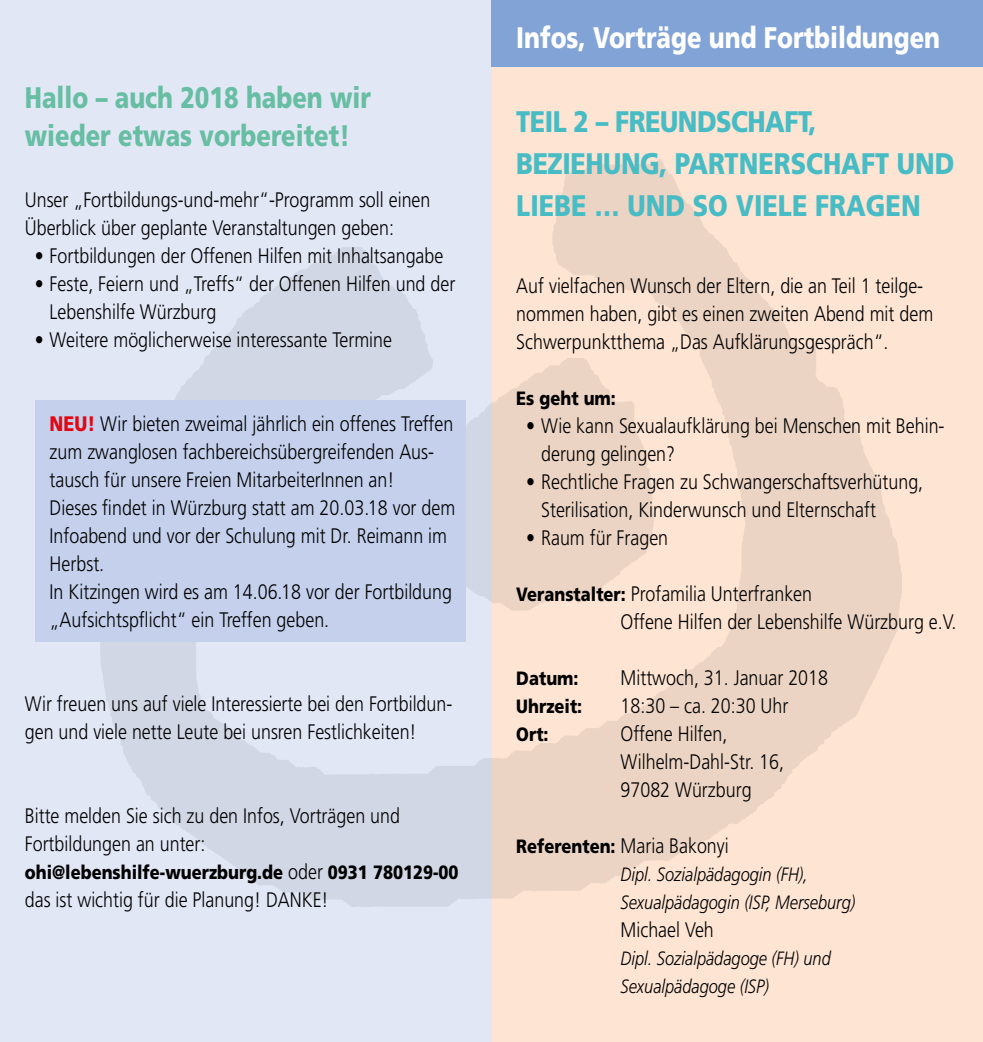
<style>
.page{position:relative;width:983px;height:1042px;background:#fff}
.page>*{position:absolute;margin:0;border:0;box-sizing:border-box;transform-origin:0 0}
.t1{font:900 29.75px/42px "Frutiger";color:#48bcc4;scale:.85 1}
.t2{font:900 29.75px/38.5px "Frutiger";color:#67bea3;scale:.8 1}
.t3{font:900 29.75px "Frutiger";color:#fff;scale:.8 1}
.t4{font:300 21px/28px "Frutiger";color:#000;scale:.85 1}
.t5{font:italic 300 19.25px/28px "Frutiger";color:#000;scale:.85 1}
.t6{font:900 19.25px "Frutiger";color:#000;scale:.85 1}
.s1{font-weight:900;color:#e30613}
.s2{font-weight:300;font-size:21px}
.s3{font-weight:900;font-size:19.25px}
</style>
<div class="page">
<div style="left:491px;top:0;width:491px;height:1042px;background:#fde4d3"></div>
<div style="left:0;top:0;width:491px;height:1042px;background:#e2e7f6"></div>
<img style="left:35px;top:109px;width:867px;height:862px">
<div style="left:36px;top:400px;width:429px;height:241px;background:#c4d0ec"></div>
<div style="left:491px;top:0;width:491px;height:67px;background:#82a3d5"></div>
<h1 class="t2" style="left:25px;top:77px;width:434px">Hallo – auch 2018 haben wir wieder etwas vorbereitet!</h1>
<p class="t4" style="left:25px;top:186px;width:478px">Unser „Fortbildungs-und-mehr“-Programm soll einen<br>Überblick über geplante Veranstaltungen geben:</p>
<p class="t4" style="left:35px;top:242px;width:482px">• Fortbildungen der Offenen Hilfen mit Inhaltsangabe</p>
<p class="t4" style="left:50px;top:270px;width:478px;text-indent:-15px">• Feste, Feiern und „Treffs“ der Offenen Hilfen und der<br>Lebenshilfe Würzburg</p>
<p class="t4" style="left:35px;top:326px;width:422px">• Weitere möglicherweise interessante Termine</p>
<p class="t4" style="left:50px;top:410px;width:478px;text-indent:-15px"><span class="s1">NEU!</span> Wir bieten zweimal jährlich ein offenes Treffen zum zwanglosen fachbereichsübergreifenden Aus&shy;tausch für unsere Freien MitarbeiterInnen an!<br>Dieses findet in Würzburg statt am 20.03.18 vor dem Infoabend und vor der Schulung mit Dr. Reimann im Herbst.<br>In Kitzingen wird es am 14.06.18 vor der Fortbildung „Aufsichtspflicht“ ein Treffen geben.</p>
<p class="t4" style="left:25px;top:690px;width:504px">Wir freuen uns auf viele Interessierte bei den Fortbildun&shy;gen und viele nette Leute bei unsren Festlichkeiten!</p>
<p class="t4" style="left:25px;top:802px;width:443px">Bitte melden Sie sich zu den Infos, Vorträgen und<br>Fortbildungen an unter:</p>
<p class="t6" style="left:25px;top:861px;width:511px">ohi@lebenshilfe-wuerzburg.de <span class="s2">oder</span> 0931 780129-00</p>
<p class="t4" style="left:25px;top:886px;width:359px">das ist wichtig für die Planung! DANKE!</p>
<h1 class="t3" style="left:516px;top:19px;width:531px">Infos, Vorträge und Fortbildungen</h1>
<h1 class="t1" style="left:516px;top:100px;width:517px">Te il 2 – Freundschaft,<br>Beziehung, Partnerschaft und<br>Liebe … und so viele</h1>
<h1 class="t1" style="left:815px;top:184px;width:125px">Fragen</h1>
<p class="t4" style="left:516px;top:271px;width:492px">Auf vielfachen Wunsch der Eltern, die an Teil 1 teilge&shy;nommen haben, gibt es einen zweiten Abend mit dem<br>Schwerpunktthema „Das Aufklärungsgespräch“.</p>
<p class="t6" style="left:516px;top:386px;width:119px">Es geht um:</p>
<p class="t4" style="left:541px;top:411px;width:476px;text-indent:-15px">• Wie kann Sexualaufklärung bei Menschen mit Behin&shy;derung gelingen?</p>
<p class="t4" style="left:541px;top:467px;width:451px;text-indent:-15px">• Rechtliche Fragen zu Schwangerschaftsverhütung,<br>Sterilisation, Kinderwunsch und Elternschaft</p>
<p class="t4" style="left:526px;top:523px;width:168px">• Raum für Fragen</p>
<p class="t4" style="left:620px;top:579px;width:396px;text-indent:-104px"><span class="s3">Veranstalter:</span> Profamilia Unterfranken<br>Offene Hilfen der Lebenshilfe Würzburg e.V.</p>
<p class="t6" style="left:516px;top:666px;width:75px">Datum:</p>
<p class="t4" style="left:620px;top:663px;width:245px">Mittwoch, 31. Januar 2018</p>
<p class="t6" style="left:516px;top:694px;width:79px">Uhrzeit:</p>
<p class="t4" style="left:620px;top:691px;width:199px">18:30 – ca. 20:30 Uhr</p>
<p class="t6" style="left:516px;top:722px;width:39px">Ort:</p>
<p class="t4" style="left:620px;top:719px;width:194px">Offene Hilfen,<br>Wilhelm-Dahl-Str. 16,<br>97082 Würzburg</p>
<p class="t4" style="left:516px;top:831px;width:251px"><span class="s3">Referenten:</span> Maria Bakonyi</p>
<p class="t5" style="left:620px;top:860px;width:278px">Dipl. Sozialpädagogin (FH),<br>Sexualpädagogin (ISP, Merseburg)</p>
<p class="t4" style="left:620px;top:915px;width:111px">Michael Veh</p>
<p class="t5" style="left:620px;top:944px;width:249px">Dipl. Sozialpädagoge (FH) und<br>Sexualpädagoge (ISP)</p>
</div>
